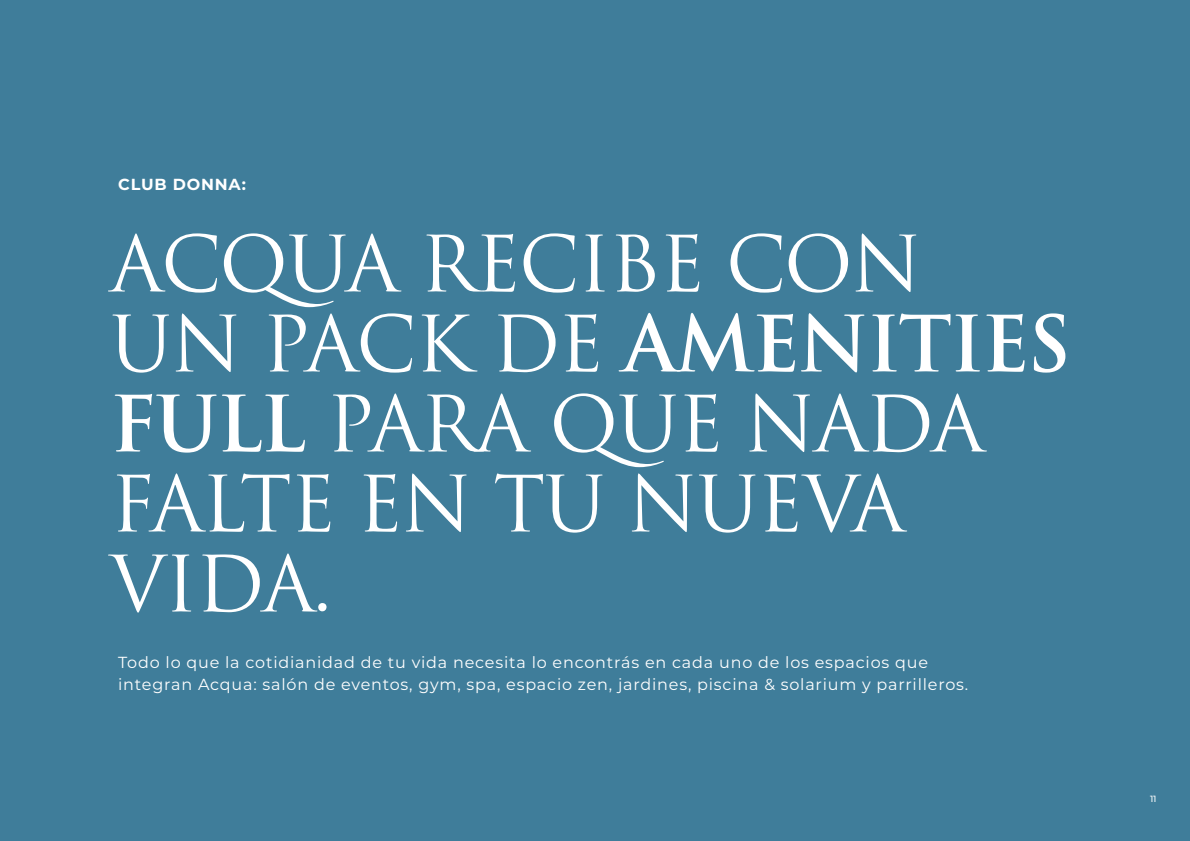
<style>
.page{position:relative;width:1190px;height:841px;background:#3f7d9a}
.page>*{position:absolute;margin:0;border:0;box-sizing:border-box;transform-origin:0 0}
.t1{font:75.5px/80px "Trajan";letter-spacing:-.025em;color:#fff}
.t2{font:16px/22px "Montserrat";letter-spacing:.05em;color:#fff}
.t3{font:700 16px "Montserrat";letter-spacing:.05em;color:#fff}
.t4{font:500 9px "Montserrat Alternates";color:#fff}
.s1{font-weight:700}
</style>
<div class="page">
<p class="t3" style="left:118px;top:173px;width:129px">CLUB DONNA:</p>
<h1 class="t1" style="left:110px;top:224px;width:963px">ACQUA RECIBE CON<br>UN PACK DE <span class="s1">AMENITIES<br>FULL</span> PARA QUE NADA<br>FALTE EN TU NUEVA<br>VIDA.</h1>
<p class="t2" style="left:118px;top:651px;width:852px">Todo lo que la cotidianidad de tu vida necesita lo encontrás en cada uno de los espacios que integran Acqua: salón de eventos, gym, spa, espacio zen, jardines, piscina &amp; solarium y parrilleros.</p>
<p class="t4" style="left:1150px;top:793px;width:8px">11</p>
</div>
